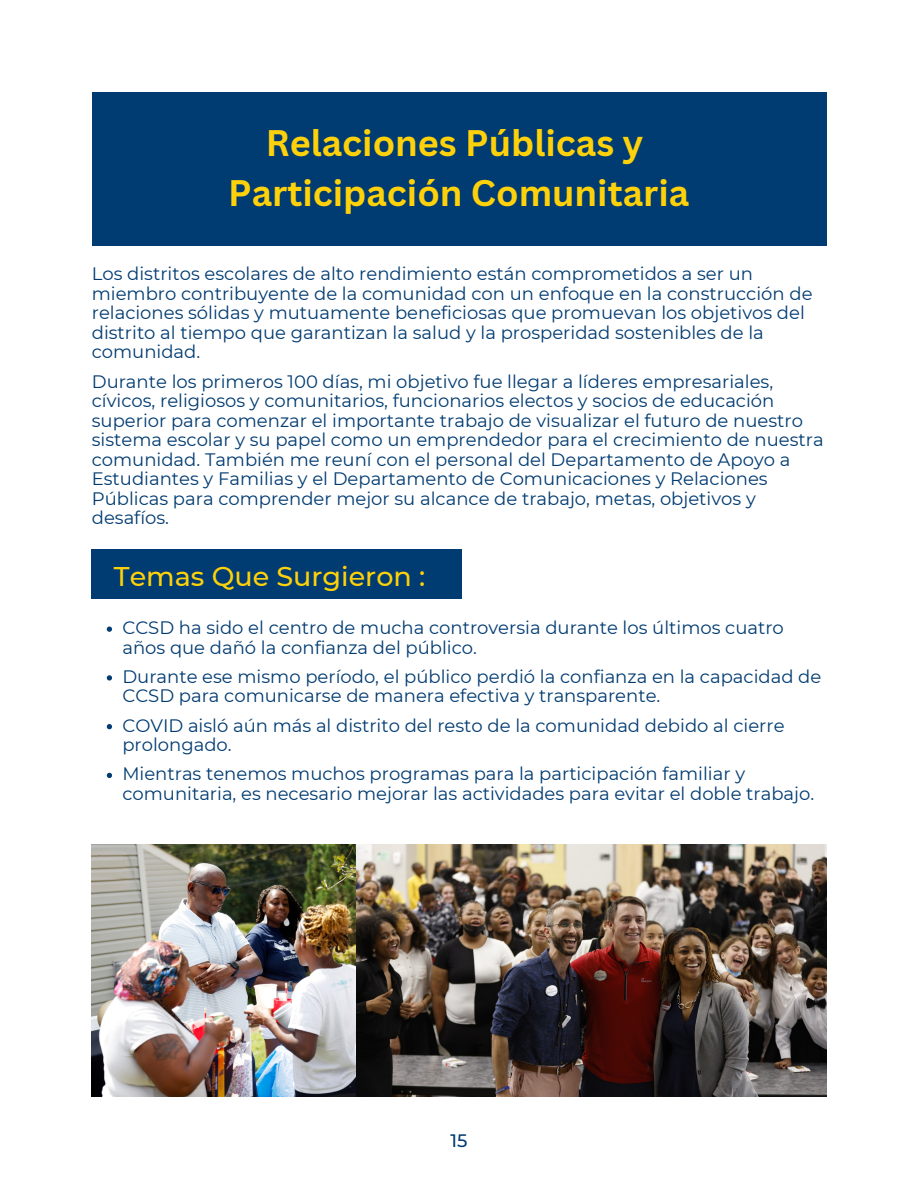
<style>
.page{position:relative;width:918px;height:1188px;background:#fff}
.page>*{position:absolute;margin:0;border:0;box-sizing:border-box;transform-origin:0 0}
.t1{font:700 36px/49.5px "Canva Sans";color:#fed10a;text-align:center}
.t2{font:500 27px "Montserrat";color:#fed10a}
.t3{font:18px/19.5px "Montserrat";color:#003b71}
.t4{font:500 18px "Montserrat";color:#003b71}
</style>
<div class="page">
<div style="left:92px;top:92px;width:734px;height:153px;background:#003b71"></div>
<div style="left:92px;top:549px;width:369px;height:50px;background:#003b71"></div>
<img style="left:92px;top:844px;width:265px;height:252px">
<img style="left:357px;top:844px;width:469px;height:252px">
<svg style="left:107px;top:627px;width:5px;height:5px"></svg>
<svg style="left:107px;top:675px;width:5px;height:6px"></svg>
<svg style="left:107px;top:724px;width:5px;height:5px"></svg>
<svg style="left:107px;top:773px;width:5px;height:5px"></svg>
<h1 class="t1" style="left:228px;top:117px;width:462px">Relaciones Públicas y<br>Participación Comunitaria</h1>
<p class="t3" style="left:92px;top:264px;width:722px">Los distritos escolares de alto rendimiento están comprometidos a ser un miembro contribuyente de la comunidad con un enfoque en la construcción de relaciones sólidas y mutuamente beneficiosas que promuevan los objetivos del distrito al tiempo que garantizan la salud y la prosperidad sostenibles de la comunidad.</p>
<p class="t3" style="left:92px;top:372px;width:733px">Durante los primeros 100 días, mi objetivo fue llegar a líderes empresariales, cívicos, religiosos y comunitarios, funcionarios electos y socios de educación superior para comenzar el importante trabajo de visualizar el futuro de nuestro sistema escolar y su papel como un emprendedor para el crecimiento de nuestra comunidad. También me reuní con el personal del Departamento de Apoyo a Estudiantes y Familias y el Departamento de Comunicaciones y Relaciones Públicas para comprender mejor su alcance de trabajo, metas, objetivos y desafíos.</p>
<h2 class="t2" style="left:114px;top:560px;width:313px">Temas Que Surgieron :</h2>
<p class="t3" style="left:122px;top:618px;width:663px">CCSD ha sido el centro de mucha controversia durante los últimos cuatro años que dañó la confianza del público.</p>
<p class="t3" style="left:122px;top:667px;width:700px">Durante ese mismo período, el público perdió la confianza en la capacidad de<br>CCSD para comunicarse de manera efectiva y transparente.</p>
<p class="t3" style="left:122px;top:715px;width:664px">COVID aisló aún más al distrito del resto de la comunidad debido al cierre prolongado.</p>
<p class="t3" style="left:122px;top:764px;width:693px">Mientras tenemos muchos programas para la participación familiar y comunitaria, es necesario mejorar las actividades para evitar el doble trabajo.</p>
<p class="t4" style="left:451px;top:1129px;width:18px">15</p>
</div>
